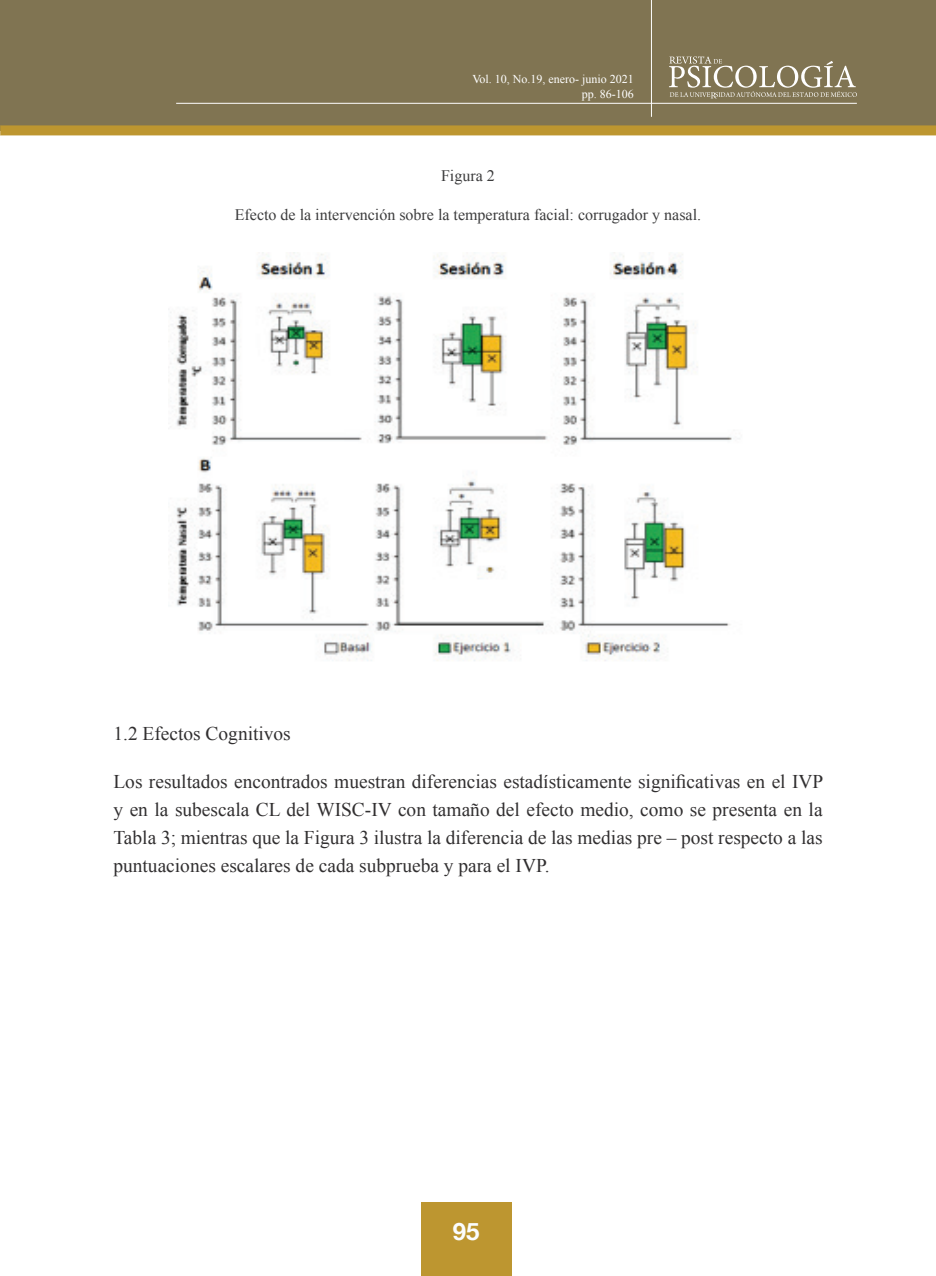
<style>
.page{position:relative;width:936px;height:1276px;background:#fff}
.page>*{position:absolute;margin:0;border:0;box-sizing:border-box;transform-origin:0 0}
.t1{font:700 24px "Helvetica Neue";color:#fbfdfe}
.t2{font:19.4px/28px "Times New Roman";color:#312f30;text-align:justify}
.t3{font:16px "Times New Roman";color:#3c3c3d}
.t4{font:12px/14.4px "Times New Roman";color:#fff;text-align:right}
</style>
<div class="page">
<div style="left:0;top:0;width:935px;height:130px;background:#807452"></div>
<div style="left:1px;top:125px;width:934px;height:10px;background:#bd9630"></div>
<svg style="left:669px;top:56px;width:187px;height:42px"></svg>
<hr style="left:176px;top:103px;width:680px;height:1px;background:#fff">
<hr style="left:651px;top:0;width:1px;height:117px;background:#fff">
<div style="left:421px;top:1202px;width:90px;height:74px;background:#bd9630"></div>
<img style="left:170px;top:253px;width:570px;height:408px">
<p class="t4" style="left:472px;top:72px;width:163px">Vol. 10, No.19, enero- junio 2021 pp. 86-106</p>
<p class="t3" style="left:441px;top:165px;width:55px">Figura 2</p>
<p class="t3" style="left:235px;top:204px;width:468px">Efecto de la intervención sobre la temperatura facial: corrugador y nasal.</p>
<p class="t2" style="left:113px;top:719px;width:179px">1.2 Efectos Cognitivos</p>
<p class="t2" style="left:113px;top:767px;width:711px">Los resultados encontrados muestran diferencias estadísticamente significativas en el IVP y en la subescala CL del WISC-IV con tamaño del efecto medio, como se presenta en la Tabla 3; mientras que la Figura 3 ilustra la diferencia de las medias pre – post respecto a las puntuaciones escalares de cada subprueba y para el IVP.</p>
<p class="t1" style="left:452px;top:1212px;width:28px">95</p>
</div>
